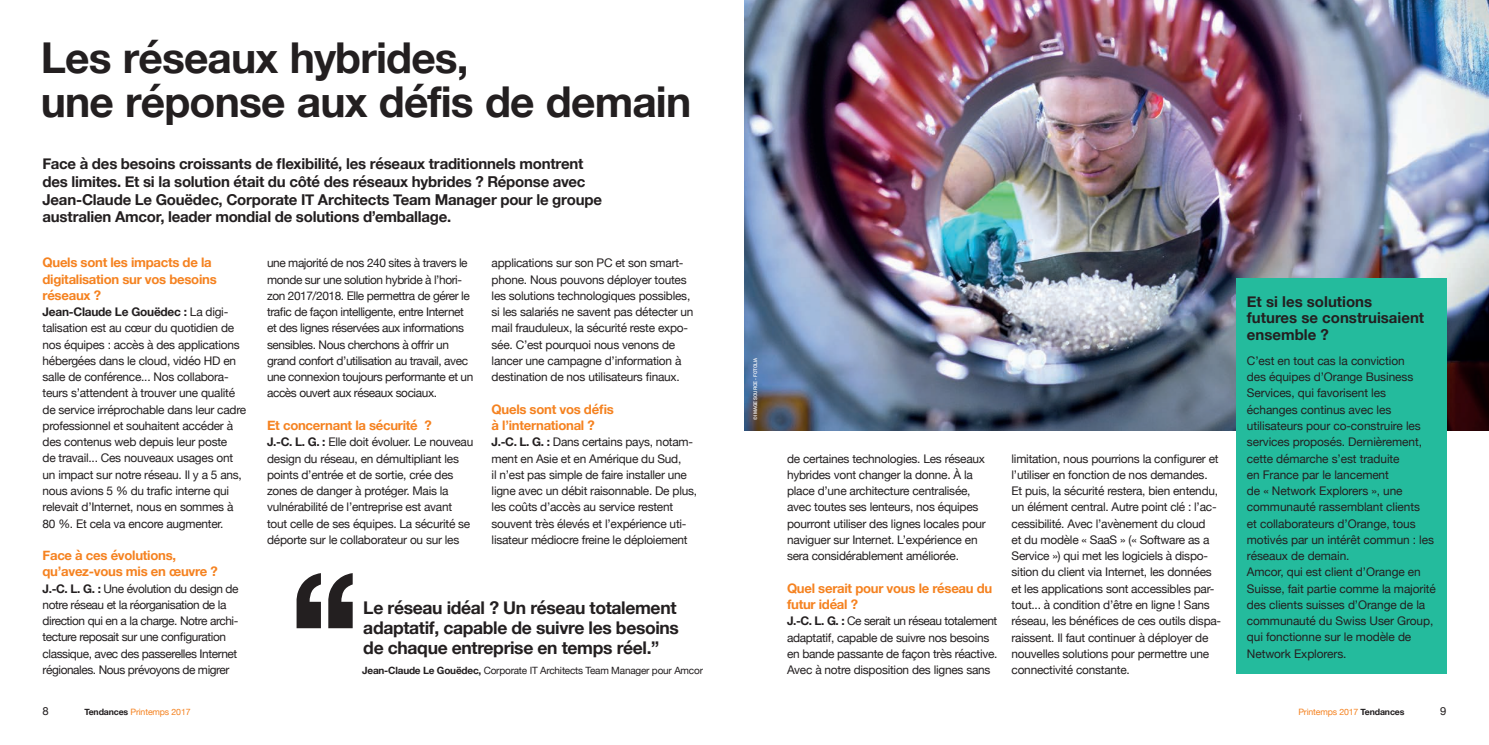
<style>
.page{position:relative;width:1489px;height:745px;background:#fff}
.page>*{position:absolute;margin:0;border:0;box-sizing:border-box;transform-origin:0 0}
.titre_grand{font:700 42.5px/43.8px "Helvetica Neue";letter-spacing:-.02em;color:#231f20}
.encadré-titre{font:700 17.5px/20px "Helvetica Neue";letter-spacing:-.02em;color:#231f20}
.grande_interview-que{font:700 15px/17.5px "Helvetica Neue";letter-spacing:-.015em;color:#231f20}
.pourcentage-texte{font:700 15px/16.9px "Helvetica Neue";color:#231f20}
.grande_interview-que-2{font:700 13.12px/16.2px "Helvetica Neue";letter-spacing:-.02em;color:#f58220}
.lead-texte{font:11.88px/16.2px "Helvetica Neue";letter-spacing:-.02em;color:#231f20}
.pourcentage-texte-2{font:11.88px/16.2px "Helvetica Neue";letter-spacing:-.01em;color:#231f20}
.t1{font:11.25px "Helvetica Neue";color:#231f20}
.encadré-titre-2{font:10px "Helvetica Neue";letter-spacing:-.02em;color:#231f20}
.t2{font:8.75px "Helvetica Neue";letter-spacing:-.015em;color:#f58220}
.t3{font:500 5px "Helvetica Neue LT Std";letter-spacing:-.01em;color:#fff;scale:.9 1}
.s1{font-weight:700}
.s2{font-weight:700;color:#231f20}
</style>
<div class="page">
<img style="left:744px;top:0;width:744px;height:429px">
<svg style="left:296px;top:573px;width:57px;height:54px"></svg>
<div style="left:1236px;top:278px;width:210px;height:395px;background:#24bb9d"></div>
<p class="titre_grand" style="left:41px;top:37px;width:652px">Les réseaux hybrides,<br>une réponse aux défis de demain</p>
<p class="grande_interview-que" style="left:43px;top:156px;width:561px">Face à des besoins croissants de flexibilité, les réseaux traditionnels montrent des limites. Et si la solution était du côté des réseaux hybrides ? Réponse avec Jean-Claude Le Gouëdec, Corporate IT Architects Team Manager pour le groupe australien Amcor, leader mondial de solutions d’emballage.</p>
<p class="grande_interview-que-2" style="left:43px;top:255px;width:176px">Quels sont les impacts de la digitalisation sur vos besoins réseaux ?</p>
<p class="lead-texte" style="left:43px;top:304px;width:205px"><span class="s1">Jean-Claude Le Gouëdec :</span> La digi&shy;talisation est au cœur du quotidien de nos équipes : accès à des applications hébergées dans le cloud, vidéo HD en salle de conférence... Nos collabora&shy;teurs s’attendent à trouver une qualité de service irréprochable dans leur cadre professionnel et souhaitent accéder à des contenus web depuis leur poste<br>de travail... Ces nouveaux usages ont un impact sur notre réseau. Il y a 5 ans, nous avions 5 % du trafic interne qui relevait d’Internet, nous en sommes à 80 %. Et cela va encore augmenter.</p>
<p class="grande_interview-que-2" style="left:43px;top:547px;width:177px">Face à ces évolutions, qu’avez-vous mis en œuvre ?</p>
<p class="lead-texte" style="left:43px;top:580px;width:197px"><span class="s1">J.-C. L. G. :</span> Une évolution du design de notre réseau et la réorganisation de la direction qui en a la charge. Notre archi&shy;tecture reposait sur une configuration classique, avec des passerelles Internet régionales. Nous prévoyons de migrer</p>
<p class="lead-texte" style="left:267px;top:255px;width:208px">une majorité de nos 240 sites à travers le monde sur une solution hybride à l’hori&shy;zon 2017/2018. Elle permettra de gérer le trafic de façon intelligente, entre Internet et des lignes réservées aux informations sensibles. Nous cherchons à offrir un grand confort d’utilisation au travail, avec une connexion toujours performante et un accès ouvert aux réseaux sociaux.</p>
<p class="grande_interview-que-2" style="left:267px;top:417px;width:166px">Et concernant la sécurité ?</p>
<p class="lead-texte" style="left:267px;top:434px;width:208px"><span class="s1">J.-C. L. G. :</span> Elle doit évoluer. Le nouveau design du réseau, en démultipliant les points d’entrée et de sortie, crée des zones de danger à protéger. Mais la vulnérabilité de l’entreprise est avant tout celle de ses équipes. La sécurité se déporte sur le collaborateur ou sur les</p>
<p class="lead-texte" style="left:491px;top:255px;width:203px">applications sur son PC et son smart&shy;phone. Nous pouvons déployer toutes les solutions technologiques possibles, si les salariés ne savent pas détecter un mail frauduleux, la sécurité reste expo&shy;sée. C’est pourquoi nous venons de lancer une campagne d’information à destination de nos utilisateurs finaux.</p>
<p class="grande_interview-que-2" style="left:491px;top:401px;width:124px">Quels sont vos défis à l’international ?</p>
<p class="lead-texte" style="left:491px;top:434px;width:207px"><span class="s1">J.-C. L. G. :</span> Dans certains pays, notam&shy;ment en Asie et en Amérique du Sud,<br>il n’est pas simple de faire installer une ligne avec un débit raisonnable. De plus, les coûts d’accès au service restent souvent très élevés et l’expérience uti&shy;lisateur médiocre freine le déploiement</p>
<p class="encadré-titre" style="left:363px;top:598px;width:317px">Le réseau idéal ? Un réseau totalement adaptatif, capable de suivre les besoins de chaque entreprise en temps réel.”</p>
<p class="encadré-titre-2" style="left:362px;top:662px;width:342px"><span class="s1">Jean-Claude Le Gouëdec,</span> Corporate IT Architects Team Manager pour Amcor</p>
<p class="t3" style="left:752px;top:420px;width:71px;rotate:-90deg">© IMAGE SOURCE - FOTOLIA</p>
<p class="lead-texte" style="left:787px;top:450px;width:200px">de certaines technologies. Les réseaux hybrides vont changer la donne. À la place d’une architecture centralisée, avec toutes ses lenteurs, nos équipes pourront utiliser des lignes locales pour naviguer sur Internet. L’expérience en sera considérablement améliorée.</p>
<p class="grande_interview-que-2" style="left:787px;top:580px;width:207px">Quel serait pour vous le réseau du futur idéal ?</p>
<p class="lead-texte" style="left:787px;top:613px;width:212px"><span class="s1">J.-C. L. G. :</span> Ce serait un réseau totalement adaptatif, capable de suivre nos besoins en bande passante de façon très réactive.<br>Avec à notre disposition des lignes sans</p>
<p class="lead-texte" style="left:1011px;top:450px;width:211px">limitation, nous pourrions la configurer et l’utiliser en fonction de nos demandes.<br>Et puis, la sécurité restera, bien entendu, un élément central. Autre point clé : l’ac&shy;cessibilité. Avec l’avènement du cloud<br>et du modèle « SaaS » (« Software as a Service ») qui met les logiciels à dispo&shy;sition du client via Internet, les données et les applications sont accessibles par&shy;tout... à condition d’être en ligne ! Sans réseau, les bénéfices de ces outils dispa&shy;raissent. Il faut continuer à déployer de nouvelles solutions pour permettre une connectivité constante.</p>
<p class="pourcentage-texte" style="left:1246px;top:293px;width:179px">Et si les solutions futures se construisaient ensemble ?</p>
<p class="pourcentage-texte-2" style="left:1246px;top:353px;width:189px">C’est en tout cas la conviction<br>des équipes d’Orange Business<br>Services, qui favorisent les échanges continus avec les utilisateurs pour co-construire les services proposés. Dernièrement, cette démarche s’est traduite<br>en France par le lancement<br>de « Network Explorers », une communauté rassemblant clients<br>et collaborateurs d’Orange, tous motivés par un intérêt commun : les réseaux de demain.</p>
<p class="pourcentage-texte-2" style="left:1246px;top:564px;width:190px">Amcor, qui est client d’Orange en<br>Suisse, fait partie comme la majorité des clients suisses d’Orange de la communauté du Swiss User Group, qui fonctionne sur le modèle de<br>Network Explorers.</p>
<p class="t1" style="left:43px;top:702px;width:8px">8</p>
<p class="t2" style="left:84px;top:705px;width:108px"><span class="s2">Tendances</span> Printemps 2017</p>
<p class="t2" style="left:1298px;top:705px;width:108px">Printemps 2017 <span class="s2">Tendances</span></p>
<p class="t1" style="left:1439px;top:702px;width:8px">9</p>
</div>
